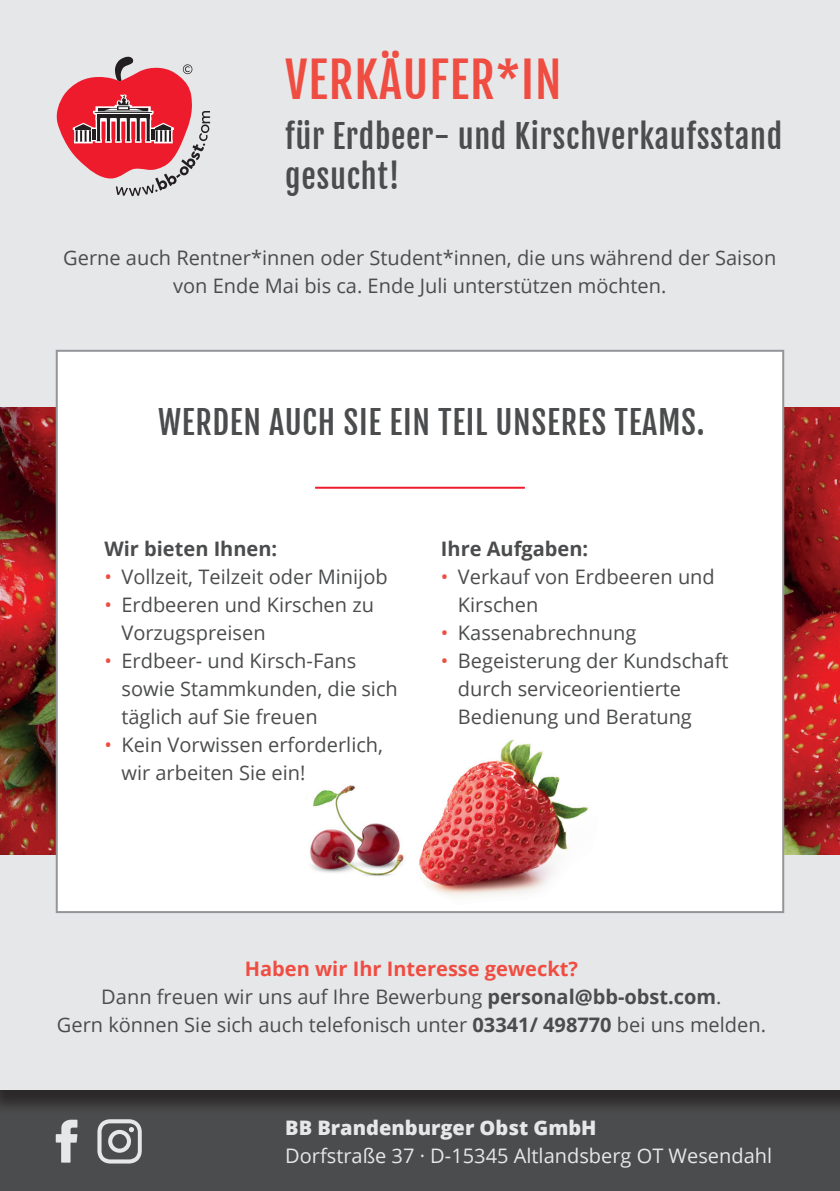
<style>
.page{position:relative;width:840px;height:1191px;background:#fff}
.page>*{position:absolute;margin:0;border:0;box-sizing:border-box;transform-origin:0 0}
.t1{font:48px "Fjalla One";letter-spacing:.02em;color:#ef4d42}
.t2{font:32px/40px "Fjalla One";letter-spacing:.02em;color:#4b4c4d}
.t3{font:20px/28px "Open Sans";color:#4b4c4d}
.t4{font:20px "Open Sans";color:#e6e7e9}
.t5{font:700 20px "Open Sans";color:#4b4c4d}
.t6{font:800 20px "Open Sans";color:#e6e7e9}
.s1{color:#ef4d42}
.s2{font-weight:700;color:#ef4d42}
.s3{font-weight:700}
</style>
<div class="page">
<svg style="left:0;top:1089px;width:839px;height:102px;background:#474849"></svg>
<div style="left:0;top:854px;width:839px;height:235px;background:#e6e7e9"></div>
<img style="left:0;top:406px;width:839px;height:448px">
<div style="left:0;top:0;width:839px;height:406px;background:#e6e7e9"></div>
<div style="left:56px;top:350px;width:727px;height:563px;background:#fff;border:2px solid #939598"></div>
<hr style="left:315px;top:487px;width:209px;height:2px;background:#ee1b2d">
<img style="left:419px;top:739px;width:170px;height:157px">
<img style="left:310px;top:785px;width:94px;height:91px">
<svg style="left:56px;top:56px;width:154px;height:140px"></svg>
<svg style="left:56px;top:1119px;width:21px;height:43px"></svg>
<svg style="left:97px;top:1119px;width:45px;height:44px;background:#8c8d8e"></svg>
<h1 class="t1" style="left:285px;top:51px;width:278px">VERKÄUFER*IN</h1>
<h2 class="t2" style="left:285px;top:117px;width:498px">für Erdbeer- und Kirschverkaufsstand gesucht!</h2>
<p class="t3" style="left:63px;top:243px;width:714px;text-align:center">Gerne auch Rentner*innen oder Student*innen, die uns während der Saison von Ende Mai bis ca. Ende Juli unterstützen möchten.</p>
<h2 class="t2" style="left:158px;top:402px;width:547px">WERDEN AUCH SIE EIN TEIL UNSERES TEAMS.</h2>
<p class="t5" style="left:104px;top:534px;width:174px">Wir bieten Ihnen:</p>
<p class="t3" style="left:104px;top:562px;width:284px"><span class="s1">•</span> Vollzeit, Teilzeit oder Minijob</p>
<p class="t3" style="left:121px;top:590px;width:254px;text-indent:-17px"><span class="s1">•</span> Erdbeeren und Kirschen zu<br>Vorzugspreisen</p>
<p class="t3" style="left:121px;top:646px;width:278px;text-indent:-17px"><span class="s1">•</span> Erdbeer- und Kirsch-Fans sowie Stammkunden, die sich täglich auf Sie freuen</p>
<p class="t3" style="left:121px;top:730px;width:263px;text-indent:-17px"><span class="s1">•</span> Kein Vorwissen erforderlich, wir arbeiten Sie ein!</p>
<p class="t5" style="left:440px;top:534px;width:149px">Ihre Aufgaben:</p>
<p class="t3" style="left:457px;top:562px;width:258px;text-indent:-17px"><span class="s1">•</span> Verkauf von Erdbeeren und<br>Kirschen</p>
<p class="t3" style="left:440px;top:618px;width:197px"><span class="s1">•</span> Kassenabrechnung</p>
<p class="t3" style="left:457px;top:646px;width:272px;text-indent:-17px"><span class="s1">•</span> Begeisterung der Kundschaft durch serviceorientierte<br>Bedienung und Beratung</p>
<p class="t3" style="left:57px;top:954px;width:710px;text-align:center"><span class="s2">Haben wir Ihr Interesse geweckt?<br></span>Dann freuen wir uns auf Ihre Bewerbung <span class="s3">personal@bb-obst.com</span>.<br>Gern können Sie sich auch telefonisch unter <span class="s3">03341/ 498770</span> bei uns melden.</p>
<p class="t6" style="left:285px;top:1112px;width:313px">BB Brandenburger Obst GmbH</p>
<p class="t4" style="left:285px;top:1141px;width:488px">Dorfstraße 37 · D-15345 Altlandsberg OT Wesendahl</p>
</div>
